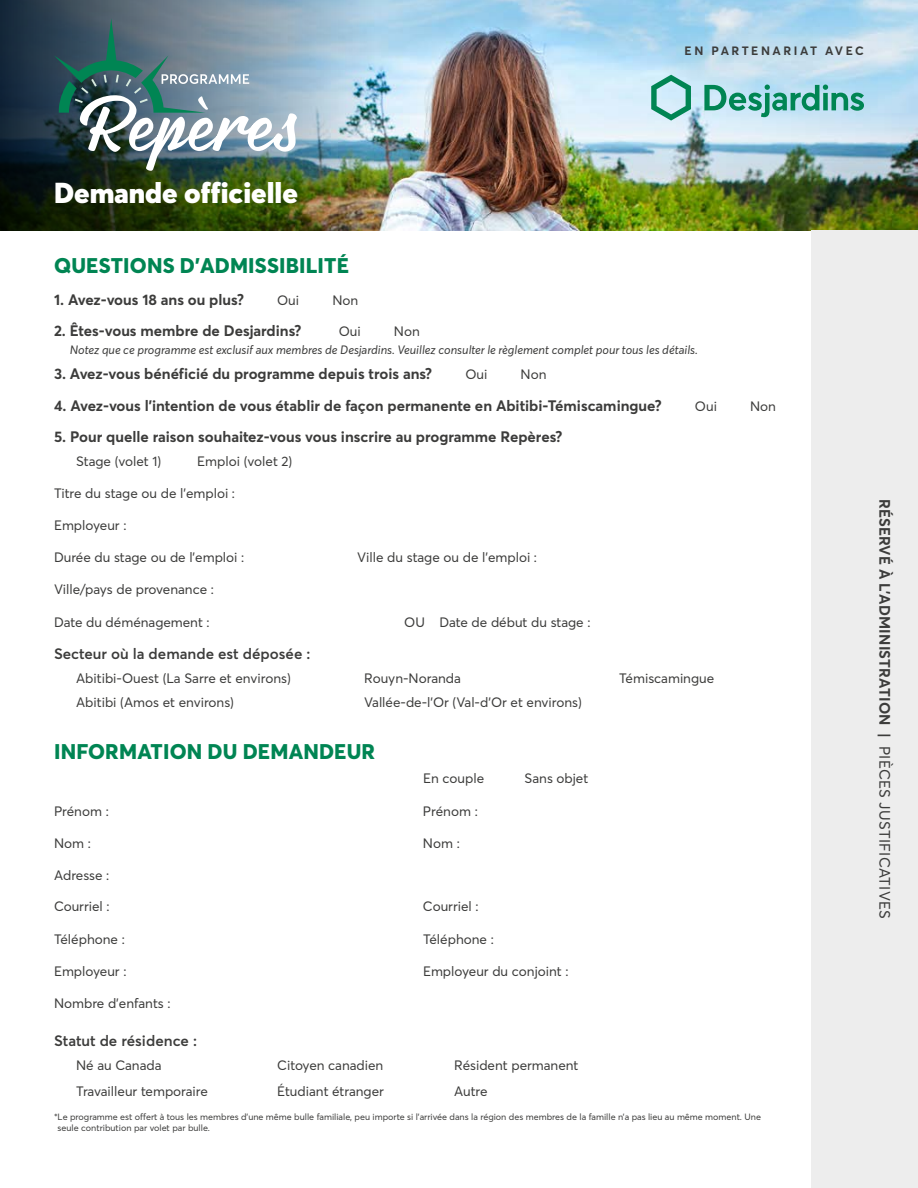
<style>
.page{position:relative;width:918px;height:1188px;background:#fff}
.page>*{position:absolute;margin:0;border:0;box-sizing:border-box;transform-origin:0 0}
.t1{font:900 28.5px "Desjardins Sans";color:#fff}
.t2{font:800 21px "Desjardins Sans";letter-spacing:.01em;color:#008553}
.t3{font:700 15px "Desjardins Sans";color:#3c3c3b}
.t4{font:600 15px "Desjardins Sans";color:#3c3c3b}
.t5{font:13.5px "Desjardins Sans";color:#3c3c3b}
.t6{font:italic 12px "Desjardins Sans";color:#3c3c3b}
.t7{font:700 12px "Desjardins Sans";letter-spacing:.21em;color:#3c3c3b}
.t8{font:9px/10.8px "Desjardins Sans";color:#3c3c3b}
.s1{font-weight:400}
</style>
<div class="page">
<img style="left:375px;top:0;width:543px;height:230px">
<img style="left:0;top:0;width:375px;height:230px">
<svg style="left:651px;top:75px;width:40px;height:46px;background:#8ac7c0"></svg>
<svg style="left:704px;top:85px;width:160px;height:32px;background:#7ec1bc"></svg>
<svg style="left:54px;top:18px;width:243px;height:153px;background:#6a848b"></svg>
<div style="left:811px;top:230px;width:107px;height:958px;background:#ededed"></div>
<p class="t7" style="left:685px;top:43px;width:181px">EN PARTENARIAT AVEC</p>
<p class="t1" style="left:54px;top:175px;width:245px">Demande officielle</p>
<p class="t2" style="left:54px;top:253px;width:296px">QUESTIONS D’ADMISSIBILITÉ</p>
<p class="t3" style="left:54px;top:290px;width:192px">1. Avez-vous 18 ans ou plus?</p>
<p class="t5" style="left:277px;top:292px;width:24px">Oui</p>
<p class="t5" style="left:332px;top:292px;width:27px">Non</p>
<p class="t3" style="left:54px;top:322px;width:249px">2. Êtes-vous membre de Desjardins?</p>
<p class="t5" style="left:339px;top:323px;width:24px">Oui</p>
<p class="t5" style="left:394px;top:323px;width:27px">Non</p>
<p class="t6" style="left:70px;top:343px;width:630px">Notez que ce programme est exclusif aux membres de Desjardins. Veuillez consulter le règlement complet pour tous les détails.</p>
<p class="t3" style="left:54px;top:364px;width:380px">3. Avez-vous bénéficié du programme depuis trois ans?</p>
<p class="t5" style="left:465px;top:366px;width:24px">Oui</p>
<p class="t5" style="left:521px;top:366px;width:27px">Non</p>
<p class="t3" style="left:54px;top:396px;width:609px">4. Avez-vous l’intention de vous établir de façon permanente en Abitibi-Témiscamingue?</p>
<p class="t5" style="left:695px;top:398px;width:24px">Oui</p>
<p class="t5" style="left:750px;top:398px;width:27px">Non</p>
<p class="t3" style="left:54px;top:427px;width:510px">5. Pour quelle raison souhaitez-vous vous inscrire au programme Repères?</p>
<p class="t5" style="left:76px;top:453px;width:87px">Stage (volet 1)</p>
<p class="t5" style="left:197px;top:453px;width:96px">Emploi (volet 2)</p>
<p class="t5" style="left:54px;top:485px;width:183px">Titre du stage ou de l’emploi :</p>
<p class="t5" style="left:54px;top:517px;width:74px">Employeur :</p>
<p class="t5" style="left:54px;top:549px;width:192px">Durée du stage ou de l’emploi :</p>
<p class="t5" style="left:357px;top:549px;width:181px">Ville du stage ou de l’emploi :</p>
<p class="t5" style="left:54px;top:581px;width:162px">Ville/pays de provenance :</p>
<p class="t5" style="left:54px;top:614px;width:157px">Date du déménagement :</p>
<p class="t5" style="left:404px;top:614px;width:188px">OU Date de début du stage :</p>
<p class="t4" style="left:54px;top:644px;width:258px">Secteur où la demande est déposée :</p>
<p class="t5" style="left:76px;top:670px;width:216px">Abitibi-Ouest (La Sarre et environs)</p>
<p class="t5" style="left:364px;top:670px;width:98px">Rouyn-Noranda</p>
<p class="t5" style="left:619px;top:670px;width:97px">Témiscamingue</p>
<p class="t5" style="left:76px;top:694px;width:159px">Abitibi (Amos et environs)</p>
<p class="t5" style="left:364px;top:694px;width:219px">Vallée-de-l’Or (Val-d’Or et environs)</p>
<p class="t2" style="left:54px;top:738px;width:323px">INFORMATION DU DEMANDEUR</p>
<p class="t5" style="left:423px;top:770px;width:63px">En couple</p>
<p class="t5" style="left:525px;top:770px;width:65px">Sans objet</p>
<p class="t5" style="left:54px;top:803px;width:56px">Prénom :</p>
<p class="t5" style="left:423px;top:803px;width:56px">Prénom :</p>
<p class="t5" style="left:54px;top:835px;width:38px">Nom :</p>
<p class="t5" style="left:423px;top:835px;width:38px">Nom :</p>
<p class="t5" style="left:54px;top:867px;width:57px">Adresse :</p>
<p class="t5" style="left:54px;top:898px;width:57px">Courriel :</p>
<p class="t5" style="left:423px;top:898px;width:57px">Courriel :</p>
<p class="t5" style="left:54px;top:931px;width:72px">Téléphone :</p>
<p class="t5" style="left:423px;top:931px;width:72px">Téléphone :</p>
<p class="t5" style="left:54px;top:963px;width:74px">Employeur :</p>
<p class="t5" style="left:423px;top:963px;width:147px">Employeur du conjoint :</p>
<p class="t5" style="left:54px;top:995px;width:118px">Nombre d’enfants :</p>
<p class="t4" style="left:54px;top:1031px;width:145px">Statut de résidence :</p>
<p class="t5" style="left:76px;top:1057px;width:87px">Né au Canada</p>
<p class="t5" style="left:277px;top:1057px;width:108px">Citoyen canadien</p>
<p class="t5" style="left:454px;top:1057px;width:126px">Résident permanent</p>
<p class="t5" style="left:76px;top:1083px;width:133px">Travailleur temporaire</p>
<p class="t5" style="left:277px;top:1083px;width:108px">Étudiant étranger</p>
<p class="t5" style="left:454px;top:1083px;width:35px">Autre</p>
<p class="t8" style="left:58px;top:1112px;width:705px;text-indent:-4px">*Le programme est offert à tous les membres d’une même bulle familiale, peu importe si l’arrivée dans la région des membres de la famille n’a pas lieu au même moment. Une seule contribution par volet par bulle.</p>
<p class="t3" style="left:894px;top:499px;width:422px;rotate:90deg">RÉSERVÉ À L’ADMINISTRATION | <span class="s1">PIÈCES JUSTIFICATIVES</span></p>
</div>
